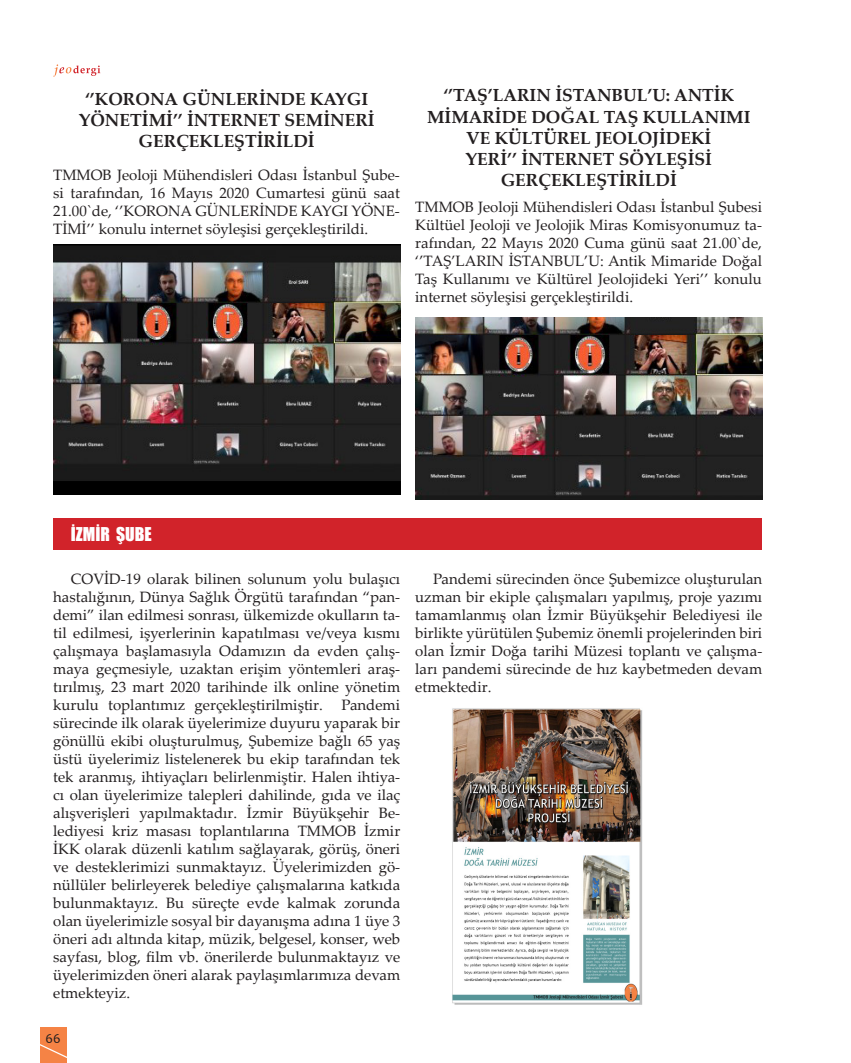
<style>
.page{position:relative;width:851px;height:1063px;background:#fff}
.page>*{position:absolute;margin:0;border:0;box-sizing:border-box;transform-origin:0 0}
._02_metin{font:700 17.5px/21.2px "Palatino Linotype";color:#231f20;text-align:center}
._02_metin-2{font:17.5px "Impact";color:#fff}
._02_metin-3{font:15px/18px "Palatino Linotype";color:#231f20;text-align:justify}
.t1{font:13.75px "Candara";color:#231f20}
</style>
<div class="page">
<div style="left:40px;top:1028px;width:26px;height:35px;background:#f58345"></div>
<svg style="left:40px;top:1041px;width:27px;height:19px"></svg>
<svg style="left:53px;top:64px;width:47px;height:13px"></svg>
<img style="left:53px;top:244px;width:347px;height:250px">
<img style="left:415px;top:317px;width:347px;height:183px">
<div style="left:53px;top:518px;width:709px;height:32px;background:#d1232a"></div>
<img style="left:452px;top:708px;width:191px;height:297px">
<p class="_02_metin" style="left:79px;top:88px;width:297px">‘’KORONA GÜNLERİNDE KAYGI<br>YÖNETİMİ’’ İNTERNET SEMİNERİ<br>GERÇEKLEŞTİRİLDİ</p>
<p class="_02_metin" style="left:427px;top:84px;width:325px">‘’TAŞ’LARIN İSTANBUL’U: ANTİK<br>MİMARİDE DOĞAL TAŞ KULLANIMI<br>VE KÜLTÜREL JEOLOJİDEKİ<br>YERİ’’ İNTERNET SÖYLEŞİSİ<br>GERÇEKLEŞTİRİLDİ</p>
<p class="_02_metin-3" style="left:53px;top:165px;width:348px">TMMOB Jeoloji Mühendisleri Odası İstanbul Şube&shy;si tarafından, 16 Mayıs 2020 Cumartesi günü saat 21.00`de, ‘’KORONA GÜNLERİNDE KAYGI YÖNE-TİMİ’’ konulu internet söyleşisi gerçekleştirildi.</p>
<p class="_02_metin-3" style="left:415px;top:197px;width:348px">TMMOB Jeoloji Mühendisleri Odası İstanbul Şubesi Kültüel Jeoloji ve Jeolojik Miras Komisyonumuz ta&shy;rafından, 22 Mayıs 2020 Cuma günü saat 21.00`de, ‘’TAŞ’LARIN İSTANBUL’U: Antik Mimaride Doğal Taş Kullanımı ve Kültürel Jeolojideki Yeri’’ konulu internet söyleşisi gerçekleştirildi.</p>
<p class="_02_metin-2" style="left:71px;top:521px;width:82px">İZMİR ŞUBE</p>
<p class="_02_metin-3" style="left:53px;top:569px;width:348px;text-indent:18px">COVİD-19 olarak bilinen solunum yolu bulaşıcı hastalığının, Dünya Sağlık Örgütü tarafından “pan&shy;demi” ilan edilmesi sonrası, ülkemizde okulların ta&shy;til edilmesi, işyerlerinin kapatılması ve/veya kısmı çalışmaya başlamasıyla Odamızın da evden çalış&shy;maya geçmesiyle, uzaktan erişim yöntemleri araş&shy;tırılmış, 23 mart 2020 tarihinde ilk online yönetim kurulu toplantımız gerçekleştirilmiştir. Pandemi sürecinde ilk olarak üyelerimize duyuru yaparak bir gönüllü ekibi oluşturulmuş, Şubemize bağlı 65 yaş üstü üyelerimiz listelenerek bu ekip tarafından tek tek aranmış, ihtiyaçları belirlenmiştir. Halen ihtiya&shy;cı olan üyelerimize talepleri dahilinde, gıda ve ilaç alışverişleri yapılmaktadır. İzmir Büyükşehir Be&shy;lediyesi kriz masası toplantılarına TMMOB İzmir İKK olarak düzenli katılım sağlayarak, görüş, öneri ve desteklerimizi sunmaktayız. Üyelerimizden gö&shy;nüllüler belirleyerek belediye çalışmalarına katkıda bulunmaktayız. Bu süreçte evde kalmak zorunda olan üyelerimizle sosyal bir dayanışma adına 1 üye 3 öneri adı altında kitap, müzik, belgesel, konser, web sayfası, blog, film vb. önerilerde bulunmaktayız ve üyelerimizden öneri alarak paylaşımlarımıza devam etmekteyiz.</p>
<p class="_02_metin-3" style="left:415px;top:569px;width:348px;text-indent:18px">Pandemi sürecinden önce Şubemizce oluşturulan uzman bir ekiple çalışmaları yapılmış, proje yazımı tamamlanmış olan İzmir Büyükşehir Belediyesi ile birlikte yürütülen Şubemiz önemli projelerinden biri olan İzmir Doğa tarihi Müzesi toplantı ve çalışma&shy;ları pandemi sürecinde de hız kaybetmeden devam etmektedir.</p>
<p class="t1" style="left:46px;top:1030px;width:17px">66</p>
</div>
